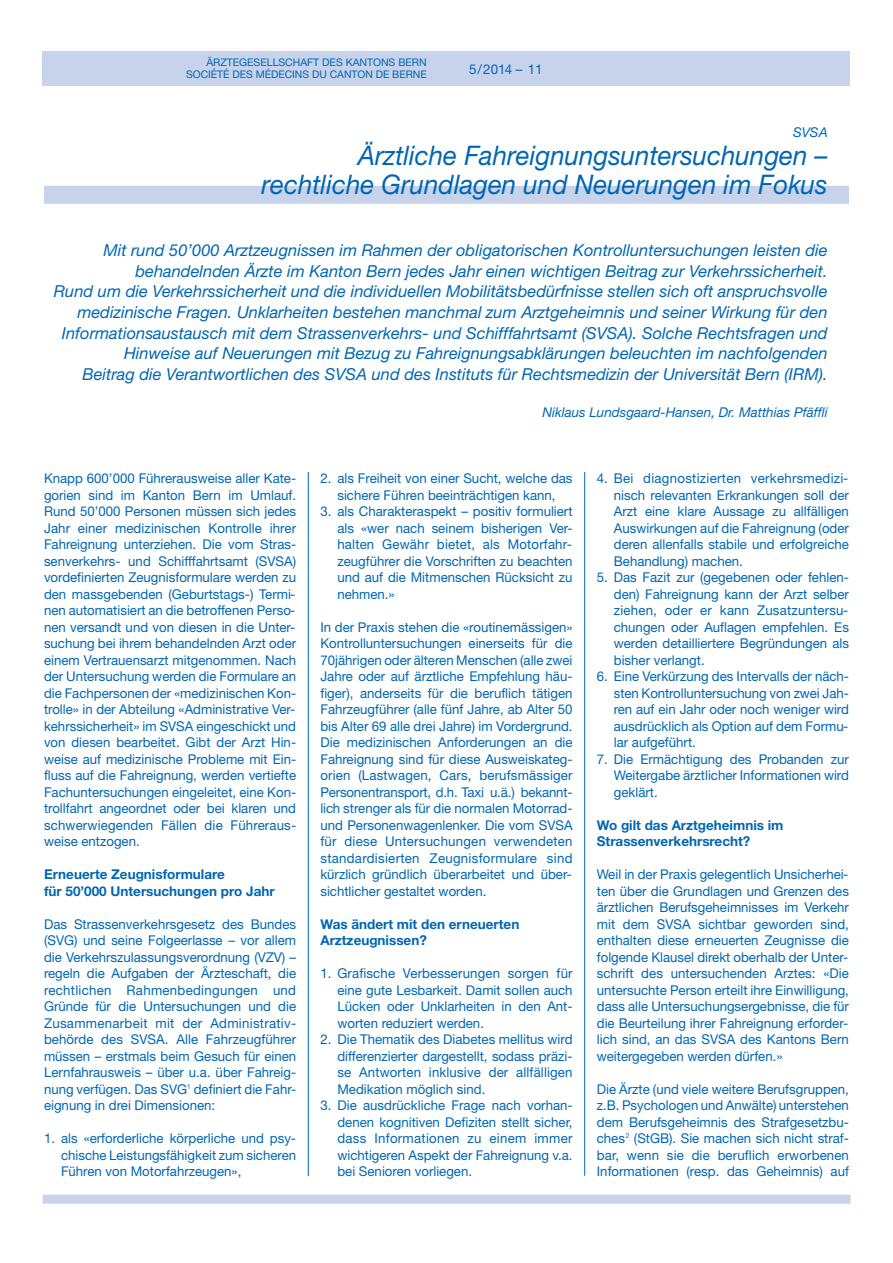
<style>
.page{position:relative;width:893px;height:1263px;background:#fff}
.page>*{position:absolute;margin:0;border:0;box-sizing:border-box;transform-origin:0 0}
.t1{font:italic 27px/28.8px "Helvetica Neue LT";color:#0066b3;text-align:right;scale:.96 1}
.t2{font:italic 16.5px/20.7px "Helvetica Neue LT";color:#0066b3;text-align:right}
.t3{font:13.5px/16.5px "Helvetica Neue LT";color:#0066b3;text-align:justify}
.t4{font:700 13.5px/16.5px "Helvetica Neue LT";color:#0066b3}
.t5{font:italic 13.5px "Helvetica Neue LT";color:#0066b3}
.t6{font:10.5px/12px "Helvetica Neue LT";color:#0066b3;text-align:right}
</style>
<div class="page">
<div style="left:43px;top:1195px;width:807px;height:9px;background:#c7d2eb"></div>
<div style="left:43px;top:51px;width:807px;height:34px;background:#c7d2eb"></div>
<hr style="left:308px;top:472px;width:1px;height:704px;background:#0066b3">
<hr style="left:584px;top:472px;width:1px;height:704px;background:#0066b3">
<div style="left:44px;top:186px;width:805px;height:18px;background:#c7d2eb"></div>
<p class="t6" style="left:186px;top:58px;width:242px">ÄRZTEGESELLSCHAFT DES KANTONS BERN<br>SOCIÉTÉ DES MÉDECINS DU CANTON DE BERNE</p>
<p class="t3" style="left:469px;top:62px;width:75px">5/2014 – 11</p>
<p class="t5" style="left:793px;top:127px;width:36px">SVSA</p>
<h1 class="t1" style="left:261px;top:144px;width:591px">Ärztliche Fahreignungsuntersuchungen – rechtliche Grundlagen und Neuerungen im Fokus</h1>
<p class="t2" style="left:54px;top:242px;width:775px">Mit rund 50’000 Arztzeugnissen im Rahmen der obligatorischen Kontrolluntersuchungen leisten die behandelnden Ärzte im Kanton Bern jedes Jahr einen wichtigen Beitrag zur Verkehrssicherheit.<br>Rund um die Verkehrssicherheit und die individuellen Mobilitätsbedürfnisse stellen sich oft anspruchsvolle medizinische Fragen. Unklarheiten bestehen manchmal zum Arztgeheimnis und seiner Wirkung für den Informationsaustausch mit dem Strassenverkehrs- und Schifffahrtsamt (SVSA). Solche Rechtsfragen und Hinweise auf Neuerungen mit Bezug zu Fahreignungsabklärungen beleuchten im nachfolgenden<br>Beitrag die Verantwortlichen des SVSA und des Instituts für Rechtsmedizin der Universität Bern (IRM).</p>
<p class="t5" style="left:542px;top:407px;width:287px">Niklaus Lundsgaard-Hansen, Dr. Matthias Pfäffli</p>
<p class="t3" style="left:44px;top:471px;width:254px">Knapp 600’000 Führerausweise aller Kate&shy;gorien sind im Kanton Bern im Umlauf.<br>Rund 50’000 Personen müssen sich jedes Jahr einer medizinischen Kontrolle ihrer Fahreignung unterziehen. Die vom Stras&shy;senverkehrs- und Schifffahrtsamt (SVSA) vordefinierten Zeugnisformulare werden zu den massgebenden (Geburtstags-) Termi&shy;nen automatisiert an die betroffenen Perso&shy;nen versandt und von diesen in die Unter&shy;suchung bei ihrem behandelnden Arzt oder einem Vertrauensarzt mitgenommen. Nach der Untersuchung werden die Formulare an die Fachpersonen der «medizinischen Kon&shy;trolle» in der Abteilung «Administrative Ver&shy;kehrssicherheit» im SVSA eingeschickt und von diesen bearbeitet. Gibt der Arzt Hin&shy;weise auf medizinische Probleme mit Ein&shy;fluss auf die Fahreignung, werden vertiefte Fachuntersuchungen eingeleitet, eine Kon&shy;trollfahrt angeordnet oder bei klaren und schwerwiegenden Fällen die Führeraus&shy;weise entzogen.</p>
<p class="t4" style="left:44px;top:867px;width:232px">Erneuerte Zeugnisformulare<br>für 50’000 Untersuchungen pro Jahr</p>
<p class="t3" style="left:44px;top:917px;width:254px">Das Strassenverkehrsgesetz des Bundes (SVG) und seine Folgeerlasse – vor allem die Verkehrszulassungsverordnung (VZV) – regeln die Aufgaben der Ärzteschaft, die rechtlichen Rahmenbedingungen und Gründe für die Untersuchungen und die Zusammenarbeit mit der Administrativ&shy;behörde des SVSA. Alle Fahrzeugführer müssen – erstmals beim Gesuch für einen Lernfahrausweis – über u.a. über Fahreig&shy;nung verfügen. Das SVG<sup>1</sup> definiert die Fahr&shy;eignung in drei Dimensionen:</p>
<p class="t3" style="left:61px;top:1131px;width:237px;text-indent:-17px">1. als «erforderliche körperliche und psy&shy;chische Leistungsfähigkeit zum sicheren Führen von Motorfahrzeugen»,</p>
<p class="t3" style="left:320px;top:471px;width:254px;text-align:center">2. als Freiheit von einer Sucht, welche das sichere Führen beeinträchtigen kann,</p>
<p class="t3" style="left:337px;top:504px;width:237px;text-indent:-17px">3. als Charakteraspekt – positiv formuliert als «wer nach seinem bisherigen Ver&shy;halten Gewähr bietet, als Motorfahr&shy;zeugführer die Vorschriften zu beachten und auf die Mitmenschen Rücksicht zu nehmen.»</p>
<p class="t3" style="left:320px;top:620px;width:254px">In der Praxis stehen die «routinemässigen» Kontrolluntersuchungen einerseits für die 70jährigen oder älteren Menschen (alle zwei Jahre oder auf ärztliche Empfehlung häu&shy;figer), anderseits für die beruflich tätigen Fahrzeugführer (alle fünf Jahre, ab Alter 50 bis Alter 69 alle drei Jahre) im Vordergrund.<br>Die medizinischen Anforderungen an die Fahreignung sind für diese Ausweiskateg&shy;orien (Lastwagen, Cars, berufsmässiger Personentransport, d.h. Taxi u.ä.) bekannt&shy;lich strenger als für die normalen Motorrad&shy;und Personenwagenlenker. Die vom SVSA für diese Untersuchungen verwendeten standardisierten Zeugnisformulare sind kürzlich gründlich überarbeitet und über&shy;sichtlicher gestaltet worden.</p>
<p class="t4" style="left:320px;top:917px;width:200px">Was ändert mit den erneuerten<br>Arztzeugnissen?</p>
<p class="t3" style="left:337px;top:966px;width:237px;text-indent:-17px">1. Grafische Verbesserungen sorgen für eine gute Lesbarkeit. Damit sollen auch Lücken oder Unklarheiten in den Ant&shy;worten reduziert werden.</p>
<p class="t3" style="left:337px;top:1032px;width:237px;text-indent:-17px">2. Die Thematik des Diabetes mellitus wird differenzierter dargestellt, sodass präzi&shy;se Antworten inklusive der allfälligen Medikation möglich sind.</p>
<p class="t3" style="left:337px;top:1098px;width:237px;text-indent:-17px">3. Die ausdrückliche Frage nach vorhan&shy;denen kognitiven Defiziten stellt sicher, dass Informationen zu einem immer wichtigeren Aspekt der Fahreignung v.a. bei Senioren vorliegen.</p>
<p class="t3" style="left:614px;top:471px;width:237px;text-indent:-17px">4. Bei diagnostizierten verkehrsmedizi&shy;nisch relevanten Erkrankungen soll der Arzt eine klare Aussage zu allfälligen Auswirkungen auf die Fahreignung (oder deren allenfalls stabile und erfolgreiche Behandlung) machen.</p>
<p class="t3" style="left:614px;top:570px;width:237px;text-indent:-17px">5. Das Fazit zur (gegebenen oder fehlen&shy;den) Fahreignung kann der Arzt selber ziehen, oder er kann Zusatzuntersu&shy;chungen oder Auflagen empfehlen. Es werden detailliertere Begründungen als bisher verlangt.</p>
<p class="t3" style="left:614px;top:669px;width:237px;text-indent:-17px">6. Eine Verkürzung des Intervalls der näch&shy;sten Kontrolluntersuchung von zwei Jah&shy;ren auf ein Jahr oder noch weniger wird ausdrücklich als Option auf dem Formu&shy;lar aufgeführt.</p>
<p class="t3" style="left:614px;top:752px;width:237px;text-indent:-17px">7. Die Ermächtigung des Probanden zur Weitergabe ärztlicher Informationen wird geklärt.</p>
<p class="t4" style="left:597px;top:818px;width:188px">Wo gilt das Arztgeheimnis im<br>Strassenverkehrsrecht?</p>
<p class="t3" style="left:597px;top:867px;width:254px">Weil in der Praxis gelegentlich Unsicherhei&shy;ten über die Grundlagen und Grenzen des ärztlichen Berufsgeheimnisses im Verkehr mit dem SVSA sichtbar geworden sind, enthalten diese erneuerten Zeugnisse die folgende Klausel direkt oberhalb der Unter&shy;schrift des untersuchenden Arztes: «Die untersuchte Person erteilt ihre Einwilligung, dass alle Untersuchungsergebnisse, die für die Beurteilung ihrer Fahreignung erforder&shy;lich sind, an das SVSA des Kantons Bern weitergegeben werden dürfen.»</p>
<p class="t3" style="left:597px;top:1082px;width:254px">Die Ärzte (und viele weitere Berufsgruppen, z.B. Psychologen und Anwälte) unterstehen dem Berufsgeheimnis des Strafgesetzbu&shy;ches<sup>2</sup> (StGB). Sie machen sich nicht straf&shy;bar, wenn sie die beruflich erworbenen Informationen (resp. das Geheimnis) auf</p>
</div>
